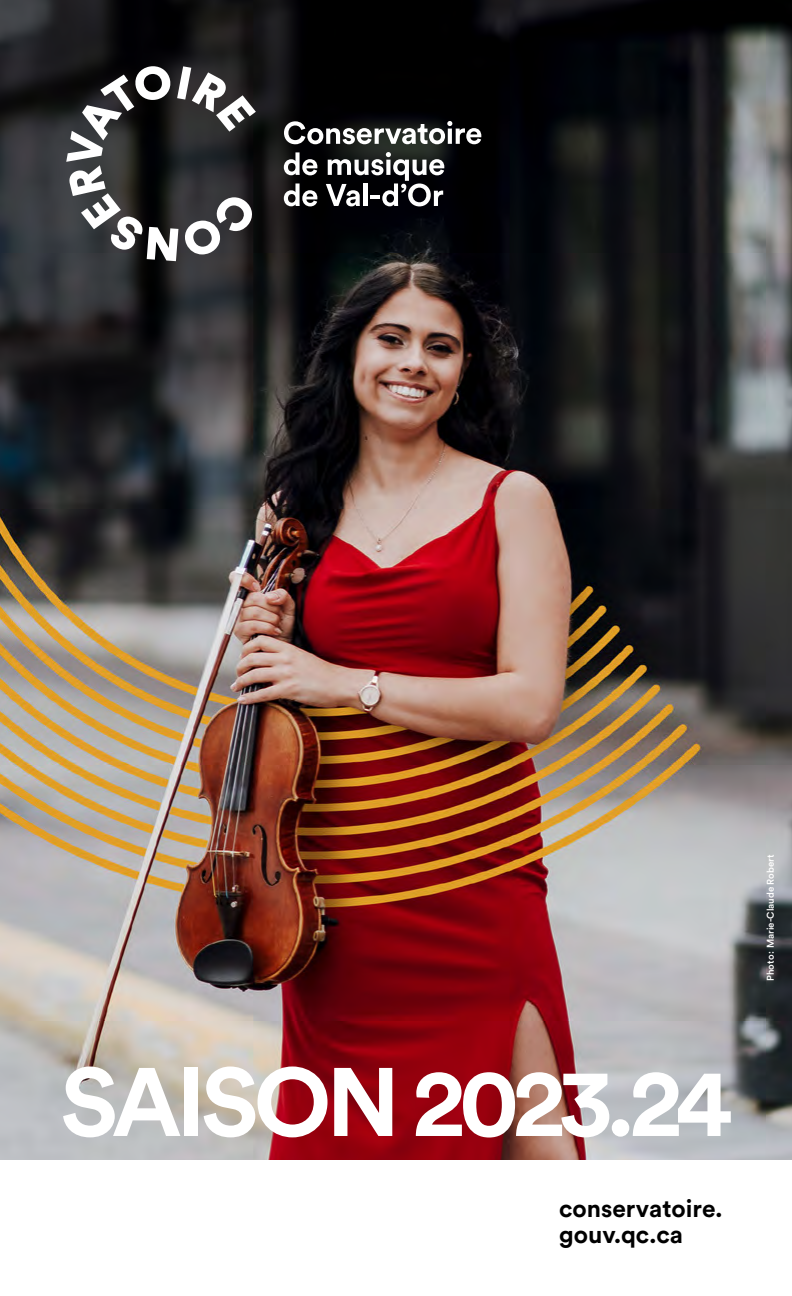
<style>
.page{position:relative;width:792px;height:1296px;background:#fff}
.page>*{position:absolute;margin:0;border:0;box-sizing:border-box;transform-origin:0 0}
.t1{font:700 96px "Circular Std";letter-spacing:-.055em;color:#fff}
.t2{font:700 24.4px/25.8px "Circular Std";color:#000}
.t3{font:500 9.8px "Circular Std";color:#fff}
</style>
<div class="page">
<img style="left:0;top:0;width:792px;height:1160px">
<svg style="left:66px;top:66px;width:190px;height:195px"></svg>
<svg style="left:284px;top:121px;width:197px;height:23px"></svg>
<svg style="left:284px;top:152px;width:33px;height:23px"></svg>
<svg style="left:284px;top:183px;width:33px;height:23px"></svg>
<svg style="left:326px;top:152px;width:118px;height:54px"></svg>
<h1 class="t1" style="left:60px;top:1040px;width:673px">SAISON 2023.24</h1>
<h2 class="t2" style="left:559px;top:1195px;width:165px">conservatoire. gouv.qc.ca</h2>
<p class="t3" style="left:764px;top:981px;width:128px;rotate:-90deg">Photo: Marie-Claude Robert</p>
</div>
